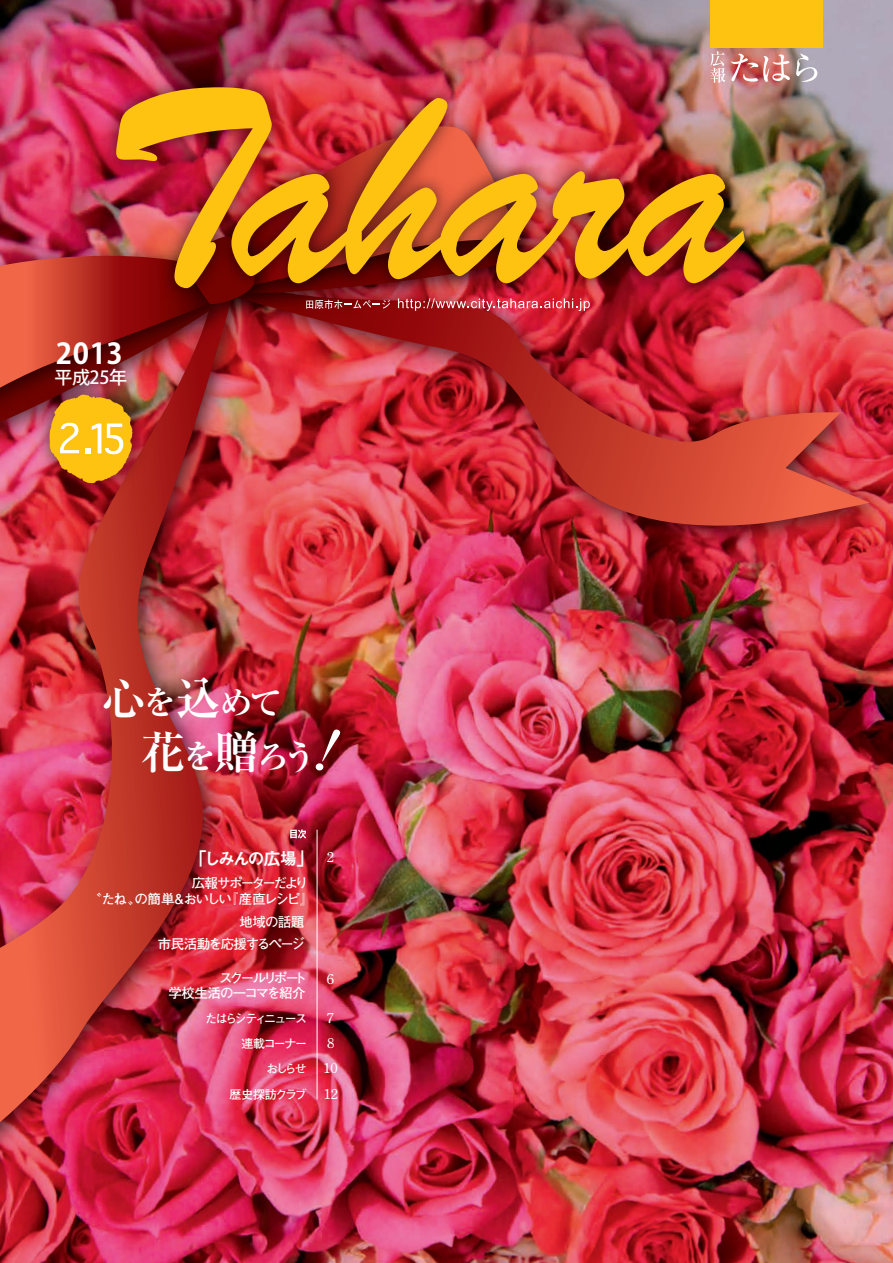
<style>
.page{position:relative;width:893px;height:1263px;background:#fff}
.page>*{position:absolute;margin:0;border:0;box-sizing:border-box;transform-origin:0 0}
.t1{font:700 33px/54px "Ryumin Pro";color:#fff}
.t2{font:700 28.5px "Koz Go Pro";color:#fff}
.t3{font:500 18px "Koz Go Pro";letter-spacing:-.02em;color:#fff}
.t4{font:17.25px "Midashi Go Pro MB31";letter-spacing:-.145em;color:#fff}
.t5{font:700 13.5px/15px "Futo Go B101 Pro";letter-spacing:-.135em;color:#fff;text-align:right}
.t6{font:700 13.5px/16.5px "Futo Go B101 Pro";letter-spacing:-.15em;color:#fff}
.t7{font:700 13.5px/22.5px "Futo Go B101 Pro";letter-spacing:-.06em;color:#fff;text-align:right}
.t8{font:700 13.5px "Futo Go B101 Pro";letter-spacing:-.115em;color:#fff}
.t9{font:700 13.5px/25px "Futo Min A101 Pro";color:#fff;scale:1.1 1}
.t10{font:700 12px "Futo Go B101 Pro";letter-spacing:-.145em;color:#fff}
.t11{font:700 12px "Futo Go B101 Pro";letter-spacing:-.07em;color:#fff}
.s1{font-size:43.5px}
.s2{font-size:45px}
</style>
<div class="page">
<img style="left:0;top:0;width:893px;height:1263px">
<img style="left:0;top:555px;width:270px;height:638px">
<img style="left:0;top:483px;width:240px;height:639px">
<img style="left:183px;top:251px;width:710px;height:304px">
<img style="left:204px;top:272px;width:666px;height:259px">
<div style="left:710px;top:0;width:113px;height:48px;background:#fec210"></div>
<svg style="left:796px;top:53px;width:21px;height:29px"></svg>
<svg style="left:316px;top:729px;width:25px;height:41px"></svg>
<img style="left:27px;top:483px;width:128px;height:23px">
<hr style="left:317px;top:830px;width:1px;height:269px;background:#fff">
<svg style="left:290px;top:829px;width:16px;height:9px"></svg>
<img style="left:0;top:51px;width:790px;height:432px">
<h2 class="t2" style="left:56px;top:335px;width:68px">2013</h2>
<h3 class="t3" style="left:54px;top:366px;width:74px">平成25年</h3>
<h1 class="t1" style="left:141px;top:673px;width:177px;text-indent:-38px"><span class="s1">心</span>を<span class="s2">込</span>めて<span class="s2">花</span>を<span class="s2">贈</span>ろう</h1>
<h3 class="t4" style="left:190px;top:845px;width:19px">「</h3>
<p class="t6" style="left:225px;top:872px;width:90px;text-indent:-33px">広報サポーターだより『産直レシピ『</p>
<h3 class="t4" style="left:204px;top:845px;width:111px">しみんの広場「</h3>
<p class="t8" style="left:89px;top:888px;width:54px">〝たね〟</p>
<p class="t8" style="left:134px;top:888px;width:42px">の簡単</p>
<p class="t8" style="left:183px;top:888px;width:50px">おいしい</p>
<p class="t8" style="left:172px;top:888px;width:15px">＆</p>
<p class="t7" style="left:158px;top:908px;width:149px">地域の話題<br>市民活動を応援するページ</p>
<p class="t5" style="left:168px;top:969px;width:140px">スクールリポート<br>学校生活の一コマを紹介</p>
<p class="t10" style="left:205px;top:1008px;width:103px">たはらシティニュース</p>
<p class="t10" style="left:242px;top:1033px;width:67px">連載コーナー</p>
<p class="t10" style="left:266px;top:1059px;width:42px">おしらせ</p>
<p class="t11" style="left:230px;top:1085px;width:79px">歴史探訪クラブ</p>
<p class="t9" style="left:327px;top:843px;width:9px">2</p>
<p class="t9" style="left:327px;top:964px;width:9px">6</p>
<p class="t9" style="left:327px;top:1003px;width:9px">7<br>8</p>
<p class="t9" style="left:323px;top:1053px;width:15px">10</p>
<p class="t9" style="left:323px;top:1080px;width:15px">12</p>
</div>
